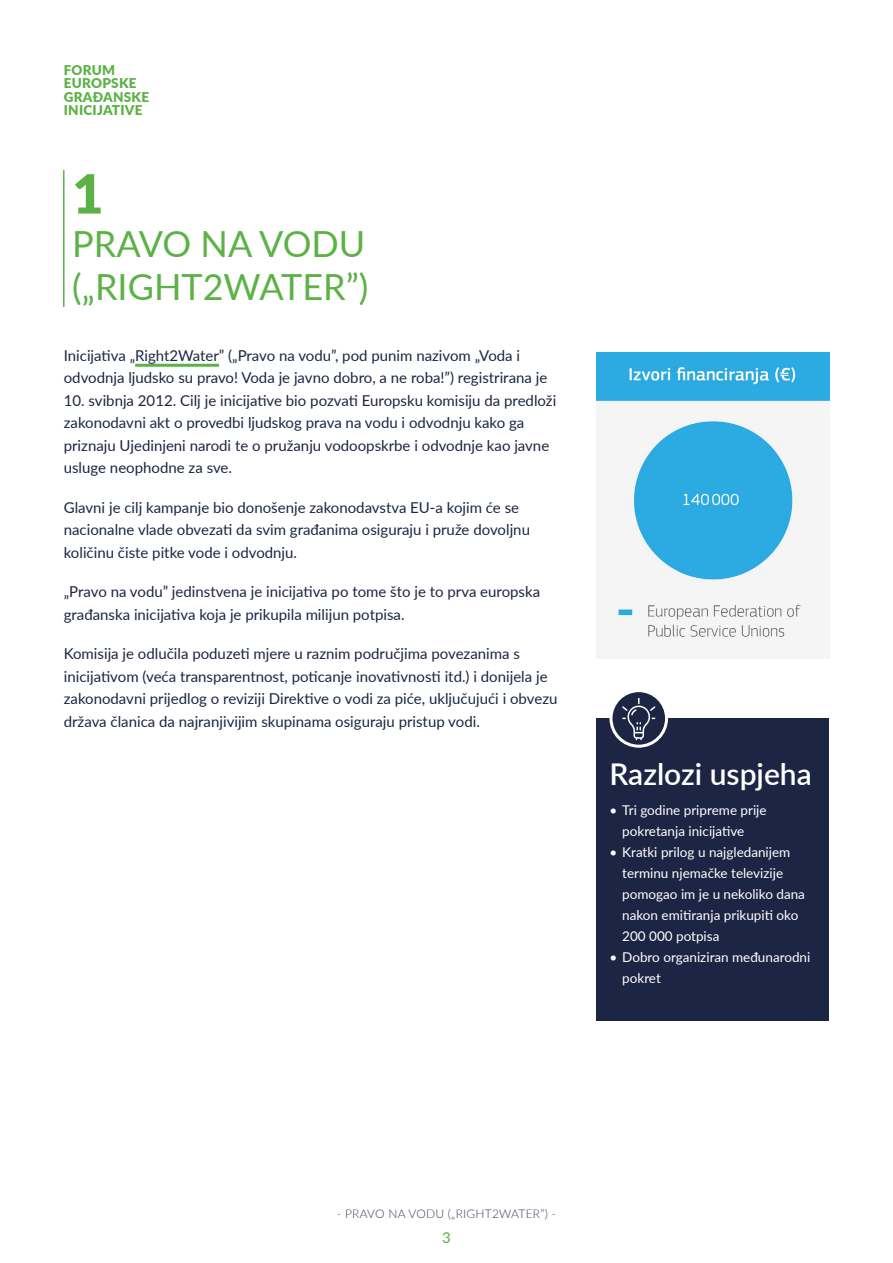
<style>
.page{position:relative;width:893px;height:1263px;background:#fff}
.page>*{position:absolute;margin:0;border:0;box-sizing:border-box;transform-origin:0 0}
.t1{font:900 54px "Lato";color:#5cb246}
.t2{font:36px/43.2px "Lato";color:#5cb246}
.t3{font:600 30px "Lato";color:#fff}
.t4{font:15px/22.5px "Lato";color:#1c2543}
.t5{font:15px "Lato";color:#5cb246}
.t6{font:13.5px/21px "Lato";color:#fff}
.t7{font:900 13.5px/13.5px "Lato";letter-spacing:.02em;color:#5cb246}
.t8{font:300 12px "Lato";letter-spacing:.02em;color:#3c3e5c}
</style>
<div class="page">
<hr style="left:63px;top:170px;width:2px;height:137px;background:#5cb246">
<hr style="left:135px;top:364px;width:84px;height:3px;background:#5cb246">
<img style="left:597px;top:353px;width:232px;height:289px">
<div style="left:597px;top:718px;width:232px;height:303px;background:#1c2543"></div>
<svg style="left:611px;top:691px;width:55px;height:55px"></svg>
<div style="left:609px;top:689px;width:59px;height:59px;border:3px solid #fff;border-radius:50%"></div>
<svg style="left:622px;top:698px;width:33px;height:42px"></svg>
<p class="t7" style="left:64px;top:62px;width:87px">FORUM<br>EUROPSKE<br>GRAĐANSKE<br>INICIJATIVE</p>
<h1 class="t1" style="left:72px;top:153px;width:33px">1</h1>
<h2 class="t2" style="left:72px;top:221px;width:298px">PRAVO NA VODU („RIGHT2WATER”)</h2>
<p class="t4" style="left:64px;top:343px;width:485px">Inicijativa „Right2Water” („Pravo na vodu”, pod punim nazivom „Voda i odvodnja ljudsko su pravo! Voda je javno dobro, a ne roba!”) registrirana je</p>
<p class="t4" style="left:64px;top:388px;width:494px">10. svibnja 2012. Cilj je inicijative bio pozvati Europsku komisiju da predloži zakonodavni akt o provedbi ljudskog prava na vodu i odvodnju kako ga priznaju Ujedinjeni narodi te o pružanju vodoopskrbe i odvodnje kao javne usluge neophodne za sve.</p>
<p class="t4" style="left:64px;top:495px;width:468px">Glavni je cilj kampanje bio donošenje zakonodavstva EU-a kojim će se nacionalne vlade obvezati da svim građanima osiguraju i pruže dovoljnu količinu čiste pitke vode i odvodnju.</p>
<p class="t4" style="left:64px;top:580px;width:478px">„Pravo na vodu” jedinstvena je inicijativa po tome što je to prva europska građanska inicijativa koja je prikupila milijun potpisa.</p>
<p class="t4" style="left:64px;top:642px;width:495px">Komisija je odlučila poduzeti mjere u raznim područjima povezanima s inicijativom (veća transparentnost, poticanje inovativnosti itd.) i donijela je zakonodavni prijedlog o reviziji Direktive o vodi za piće, uključujući i obvezu država članica da najranjivijim skupinama osiguraju pristup vodi.</p>
<h3 class="t3" style="left:609px;top:752px;width:204px">Razlozi uspjeha</h3>
<p class="t6" style="left:622px;top:799px;width:146px;text-indent:-13px">• Tri godine pripreme prije pokretanja inicijative</p>
<p class="t6" style="left:622px;top:841px;width:184px;text-indent:-13px">• Kratki prilog u najgledanijem terminu njemačke televizije pomogao im je u nekoliko dana nakon emitiranja prikupiti oko<br>200 000 potpisa</p>
<p class="t6" style="left:622px;top:946px;width:190px;text-indent:-13px">• Dobro organiziran međunarodni pokret</p>
<p class="t8" style="left:337px;top:1206px;width:221px">- PRAVO NA VODU („RIGHT2WATER”) -</p>
<p class="t5" style="left:442px;top:1227px;width:10px">3</p>
</div>
